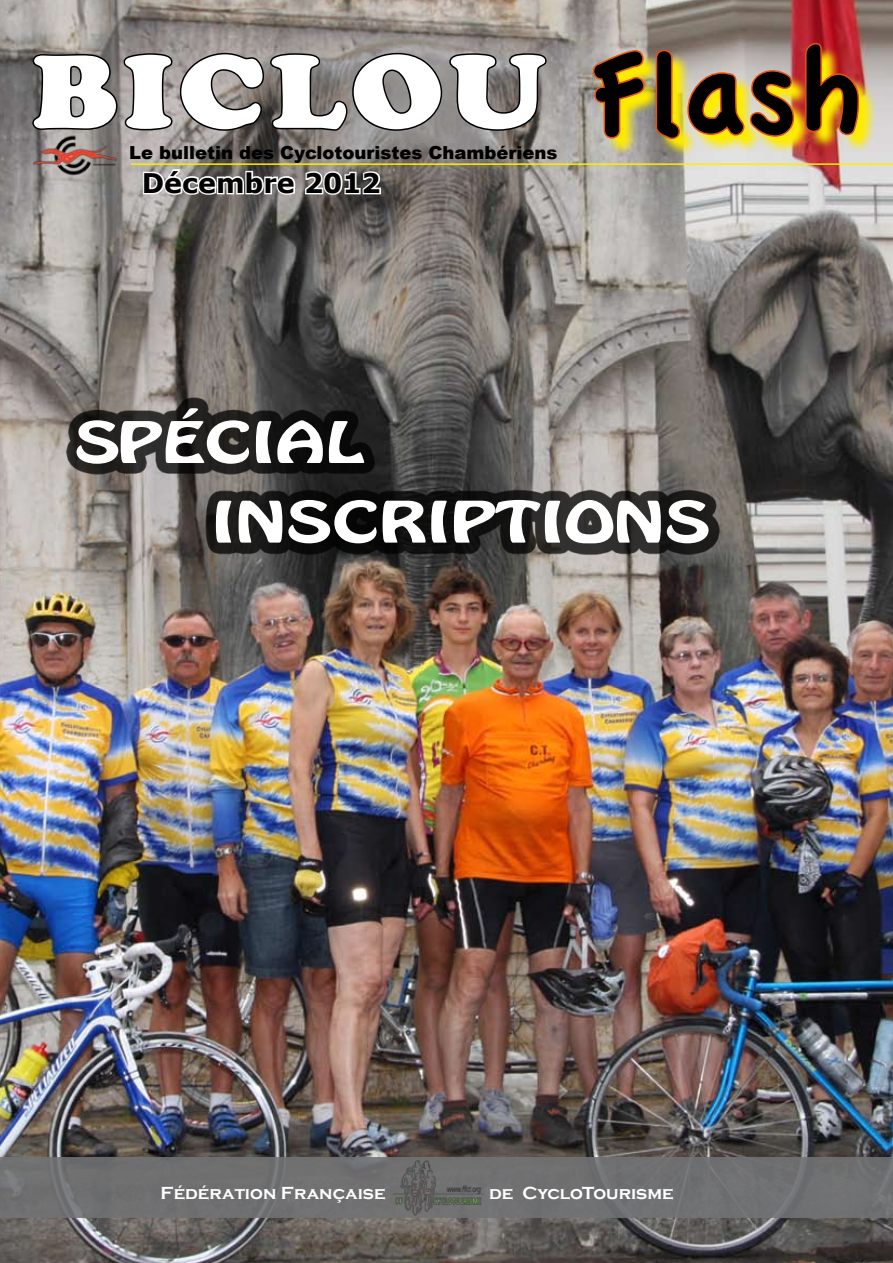
<style>
.page{position:relative;width:893px;height:1263px;background:#fff}
.page>*{position:absolute;margin:0;border:0;box-sizing:border-box;transform-origin:0 0}
.t1{font:120px "Apple Casual";color:#000}
.t2{font:900 108px "Cooper";letter-spacing:.05em;color:#fff;scale:1.1 1}
.t3{font:700 27px "Verdana";color:#000}
.t4{font:900 18px "Arial";color:#000}
.t5{font:700 18px "Copperplate Gothic";color:#fff}
</style>
<div class="page">
<img style="left:0;top:0;width:893px;height:1263px">
<div style="left:0;top:1157px;width:893px;height:60px;background:#727375"></div>
<hr style="left:131px;top:163px;width:762px;height:2px;background:#ffed00">
<svg style="left:30px;top:51px;width:519px;height:81px;background:#7c7775"></svg>
<img style="left:595px;top:45px;width:298px;height:216px">
<img style="left:591px;top:48px;width:55px;height:93px">
<img style="left:654px;top:48px;width:142px;height:93px">
<img style="left:803px;top:41px;width:55px;height:96px">
<img style="left:32px;top:130px;width:87px;height:49px">
<img style="left:393px;top:1160px;width:90px;height:56px">
<svg style="left:141px;top:167px;width:156px;height:30px"></svg>
<svg style="left:303px;top:169px;width:79px;height:28px"></svg>
<div style="left:66px;top:397px;width:691px;height:195px;background:#000;opacity:.75"></div>
<svg style="left:77px;top:408px;width:287px;height:56px"></svg>
<svg style="left:216px;top:500px;width:493px;height:45px"></svg>
<h2 class="t2" style="left:32px;top:29px;width:469px">BICLOU</h2>
<p class="t4" style="left:129px;top:140px;width:430px">Le bulletin des Cyclotouristes Chambériens</p>
<h3 class="t3" style="left:142px;top:166px;width:240px">Décembre 2012</h3>
<h1 class="t1" style="left:591px;top:30px;width:273px">Flash</h1>
<p class="t5" style="left:161px;top:1183px;width:227px">Fédération Française</p>
<p class="t5" style="left:489px;top:1183px;width:186px">de CycloTourisme</p>
</div>
